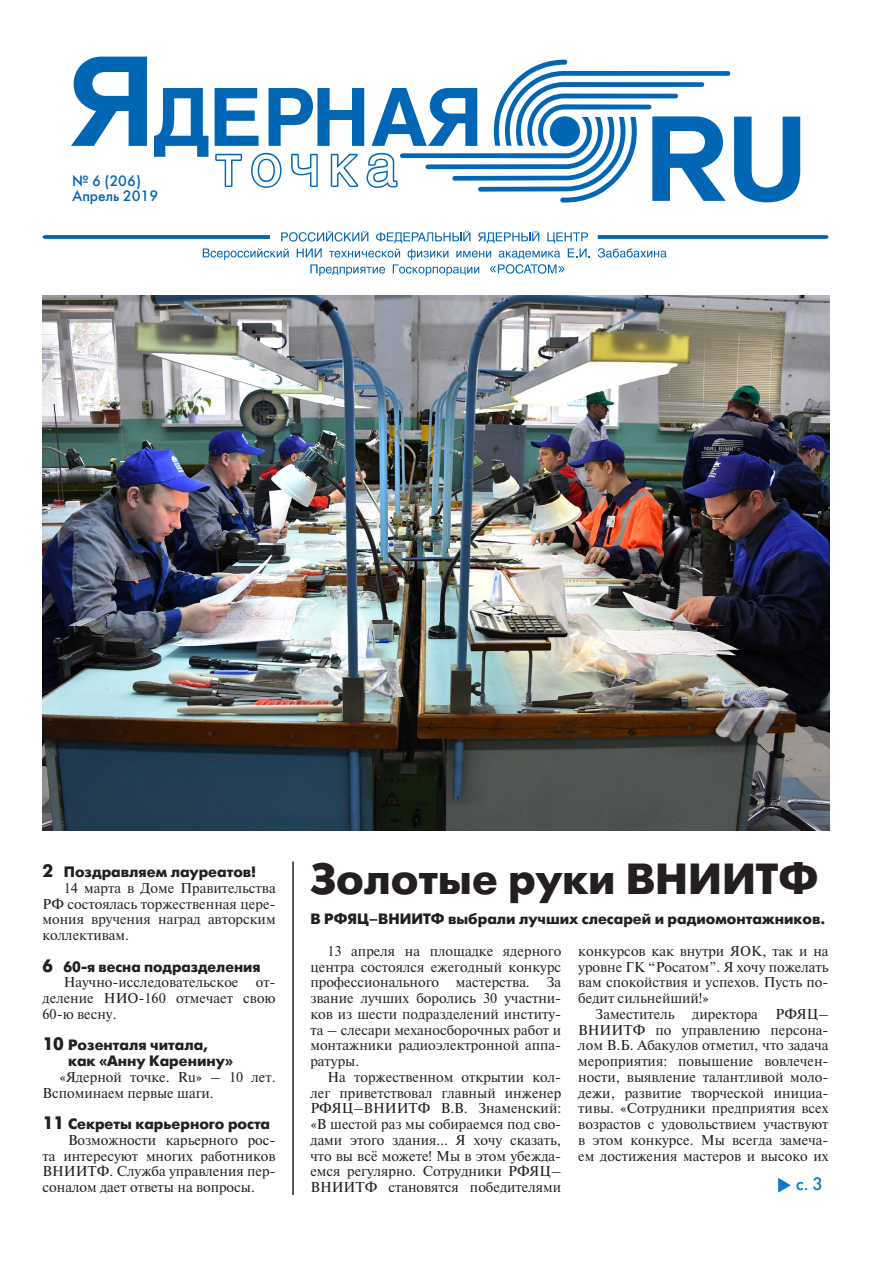
<style>
.page{position:relative;width:893px;height:1263px;background:#fff}
.page>*{position:absolute;margin:0;border:0;box-sizing:border-box;transform-origin:0 0}
.t1{font:700 43.5px "Futuris C";color:#231f20}
.t2{font:18px "Futuris C";color:#0a7eca}
.t3{font:700 15px/15.8px "Futuris C";color:#231f20}
.t4{font:15px/15.1px "Futuris C";color:#0166b3}
.t5{font:14.25px/15.8px "Newton I";color:#231f20;text-align:justify}
.s1{font-size:18px}
</style>
<div class="page">
<svg style="left:154px;top:88px;width:54px;height:69px"></svg>
<svg style="left:71px;top:57px;width:76px;height:89px"></svg>
<svg style="left:598px;top:235px;width:230px;height:4px"></svg>
<svg style="left:598px;top:248px;width:69px;height:10px"></svg>
<svg style="left:42px;top:231px;width:548px;height:45px"></svg>
<svg style="left:215px;top:60px;width:585px;height:142px"></svg>
<hr style="left:292px;top:861px;width:2px;height:334px;background:#231f20">
<img style="left:43px;top:295px;width:786px;height:535px">
<svg style="left:778px;top:1178px;width:13px;height:15px"></svg>
<p class="t4" style="left:72px;top:173px;width:88px">№ 6 (206)<br>Апрель 2019</p>
<p class="t3" style="left:43px;top:865px;width:215px"><span class="s1">2</span> Поздравляем лауреатов!</p>
<p class="t5" style="left:43px;top:880px;width:235px;text-indent:21px">14 марта в Доме Правительства РФ состоялась торжественная цере&shy;мония вручения наград авторским коллективам.</p>
<p class="t3" style="left:43px;top:959px;width:220px"><span class="s1">6</span> 60-я весна подразделения</p>
<p class="t5" style="left:43px;top:975px;width:235px;text-indent:21px">Научно-исследовательское от&shy;деление НИО-160 отмечает свою 60-ю весну.</p>
<p class="t3" style="left:68px;top:1038px;width:167px;text-indent:-26px"><span class="s1">10</span> Розенталя читала, как «Анну Каренину»</p>
<p class="t5" style="left:43px;top:1069px;width:235px;text-indent:17px">«Ядерной точке. Ru» – 10 лет.<br>Вспоминаем первые шаги.</p>
<p class="t3" style="left:43px;top:1116px;width:229px"><span class="s1">11</span> Секреты карьерного роста</p>
<p class="t5" style="left:43px;top:1132px;width:235px;text-indent:26px">Возможности карьерного рос&shy;та интересуют многих работников ВНИИТФ. Служба управления пер&shy;соналом дает ответы на вопросы.</p>
<h1 class="t1" style="left:310px;top:854px;width:509px">Золотые руки ВНИИТФ</h1>
<p class="t3" style="left:310px;top:912px;width:517px">В РФЯЦ–ВНИИТФ выбрали лучших слесарей и радиомонтажников.</p>
<p class="t5" style="left:310px;top:943px;width:252px;text-indent:17px">13 апреля на площадке ядерного центра состоялся ежегодный конкурс профессионального мастерства. За звание лучших боролись 30 участни&shy;ков из шести подразделений институ&shy;та – слесари механосборочных работ и монтажники радиоэлектронной аппа&shy;ратуры.</p>
<p class="t5" style="left:310px;top:1069px;width:252px;text-indent:17px">На торжественном открытии кол&shy;лег приветствовал главный инженер РФЯЦ–ВНИИТФ В.В. Знаменский: «В шестой раз мы собираемся под сво&shy;дами этого здания… Я хочу сказать, что вы всё можете! Мы в этом убежда&shy;емся регулярно. Сотрудники РФЯЦ– ВНИИТФ становятся победителями</p>
<p class="t5" style="left:578px;top:943px;width:252px">конкурсов как внутри ЯОК, так и на уровне ГК “Росатом”. Я хочу пожелать вам спокойствия и успехов. Пусть по&shy;бедит сильнейший!»</p>
<p class="t5" style="left:578px;top:1006px;width:252px;text-indent:17px">Заместитель директора РФЯЦ– ВНИИТФ по управлению персона&shy;лом В.Б. Абакулов отметил, что задача мероприятия: повышение вовлечен&shy;ности, выявление талантливой моло&shy;дежи, развитие творческой инициа&shy;тивы. «Сотрудники предприятия всех возрастов с удовольствием участвуют в этом конкурсе. Мы всегда замеча&shy;ем достижения мастеров и высоко их</p>
<p class="t2" style="left:796px;top:1173px;width:29px">с. 3</p>
</div>
